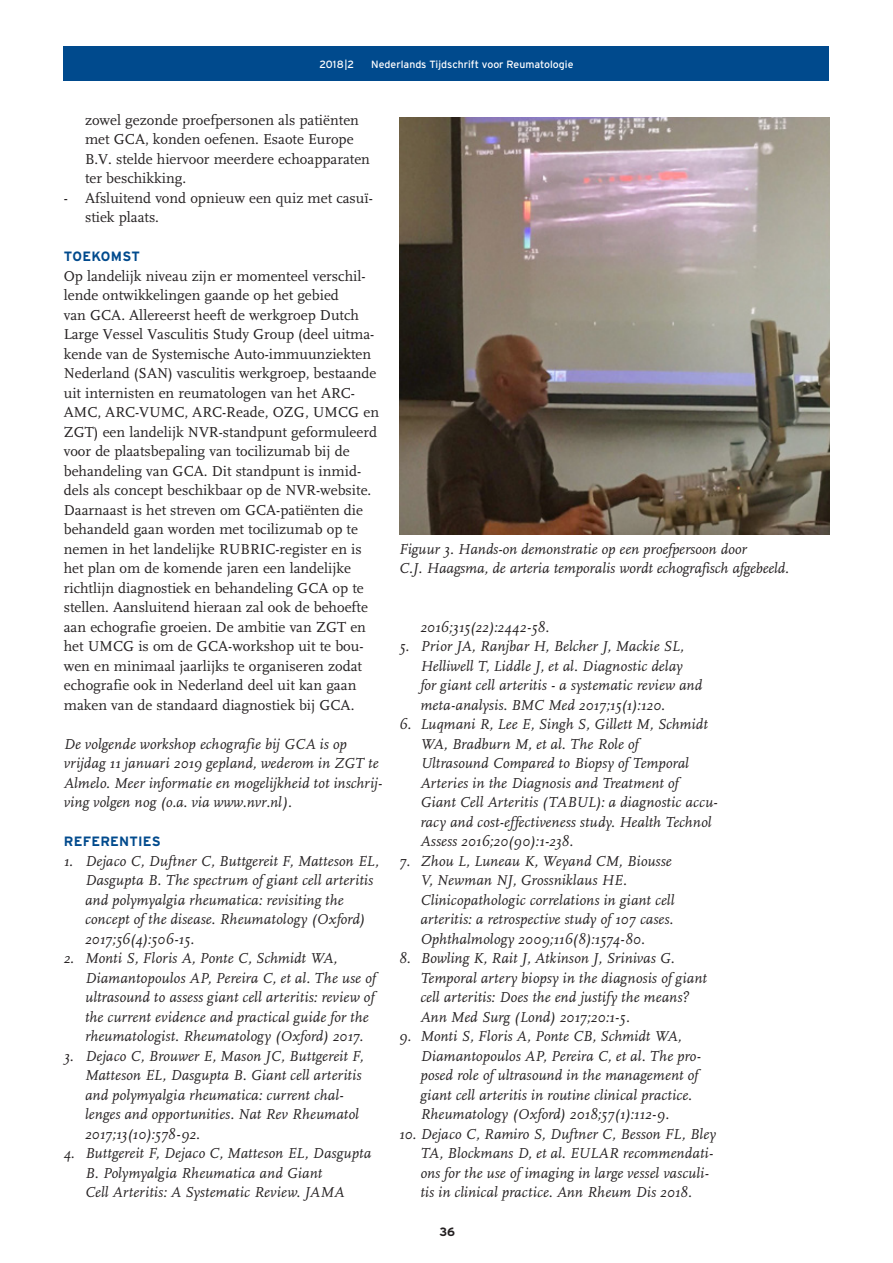
<style>
.page{position:relative;width:893px;height:1263px;background:#fff}
.page>*{position:absolute;margin:0;border:0;box-sizing:border-box;transform-origin:0 0}
._8__Platte_tekst{font:italic 15px/19.5px "FF Scala";letter-spacing:.01em;color:#231f20}
._8__Platte_tekst-2{font:15px/19.5px "FF Scala";color:#231f20}
.Opsom_nrs_handmatig{font:15px/19.5px "FF Scala";color:#231f20}
._10__Bijschrift{font:italic 15px/19.5px "FF Scala";color:#231f20}
._7__Tussenkop{font:700 13.5px "Interstate";letter-spacing:.015em;color:#004a8d}
.t1{font:700 12px "Interstate";color:#231f20}
.t2{font:10.5px "Interstate";color:#fff}
</style>
<div class="page">
<div style="left:64px;top:47px;width:765px;height:34px;background:#004a8d"></div>
<img style="left:399px;top:117px;width:430px;height:417px">
<p class="t2" style="left:319px;top:58px;width:36px">2018|2</p>
<p class="t2" style="left:371px;top:58px;width:204px">Nederlands Tijdschrift voor Reumatologie</p>
<p class="Opsom_nrs_handmatig" style="left:85px;top:110px;width:286px">zowel gezonde proefpersonen als patiënten met GCA, konden oefenen. Esaote Europe B.V. stelde hiervoor meerdere echoapparaten ter beschikking.</p>
<p class="Opsom_nrs_handmatig" style="left:85px;top:188px;width:289px;text-indent:-21px">- Afsluitend vond opnieuw een quiz met casuï&shy;stiek plaats.</p>
<p class="_7__Tussenkop" style="left:64px;top:249px;width:78px">TOEKOMST</p>
<p class="_8__Platte_tekst-2" style="left:64px;top:266px;width:317px">Op landelijk niveau zijn er momenteel verschil&shy;lende ontwikkelingen gaande op het gebied<br>van GCA. Allereerst heeft de werkgroep Dutch Large Vessel Vasculitis Study Group (deel uitma&shy;kende van de Systemische Auto-immuunziekten Nederland (SAN) vasculitis werkgroep, bestaande uit internisten en reumatologen van het ARC-AMC, ARC-VUMC, ARC-Reade, OZG, UMCG en ZGT) een landelijk NVR-standpunt geformuleerd voor de plaatsbepaling van tocilizumab bij de behandeling van GCA. Dit standpunt is inmid&shy;dels als concept beschikbaar op de NVR-website.<br>Daarnaast is het streven om GCA-patiënten die behandeld gaan worden met tocilizumab op te nemen in het landelijke RUBRIC-register en is het plan om de komende jaren een landelijke richtlijn diagnostiek en behandeling GCA op te stellen. Aansluitend hieraan zal ook de behoefte aan echografie groeien. De ambitie van ZGT en het UMCG is om de GCA-workshop uit te bou&shy;wen en minimaal jaarlijks te organiseren zodat echografie ook in Nederland deel uit kan gaan maken van de standaard diagnostiek bij GCA.</p>
<p class="_8__Platte_tekst" style="left:64px;top:735px;width:320px">De volgende workshop echografie bij GCA is op vrijdag 11 januari 2019 gepland, wederom in ZGT te Almelo. Meer informatie en mogelijkheid tot inschrij&shy;ving volgen nog (o.a. via www.nvr.nl).</p>
<p class="_7__Tussenkop" style="left:64px;top:834px;width:99px">REFERENTIES</p>
<p class="_8__Platte_tekst" style="left:85px;top:852px;width:295px;text-indent:-21px">1. Dejaco C, Duftner C, Buttgereit F, Matteson EL, Dasgupta B. The spectrum of giant cell arteritis and polymyalgia rheumatica: revisiting the concept of the disease. Rheumatology (Oxford)<br>2017;56(4):506-15.</p>
<p class="_8__Platte_tekst" style="left:85px;top:949px;width:292px;text-indent:-21px">2. Monti S, Floris A, Ponte C, Schmidt WA, Diamantopoulos AP, Pereira C, et al. The use of ultrasound to assess giant cell arteritis: review of the current evidence and practical guide for the rheumatologist. Rheumatology (Oxford) 2017.</p>
<p class="_8__Platte_tekst" style="left:85px;top:1047px;width:280px;text-indent:-21px">3. Dejaco C, Brouwer E, Mason JC, Buttgereit F, Matteson EL, Dasgupta B. Giant cell arteritis and polymyalgia rheumatica: current chal&shy;lenges and opportunities. Nat Rev Rheumatol 2017;13(10):578-92.</p>
<p class="_8__Platte_tekst" style="left:85px;top:1144px;width:288px;text-indent:-21px">4. Buttgereit F, Dejaco C, Matteson EL, Dasgupta<br>B. Polymyalgia Rheumatica and Giant<br>Cell Arteritis: A Systematic Review. JAMA</p>
<p class="_10__Bijschrift" style="left:399px;top:540px;width:391px">Figuur 3. Hands-on demonstratie op een proefpersoon door<br>C.J. Haagsma, de arteria temporalis wordt echografisch afgebeeld.</p>
<p class="_8__Platte_tekst" style="left:420px;top:618px;width:130px">2016;315(22):2442-58.</p>
<p class="_8__Platte_tekst" style="left:420px;top:637px;width:283px;text-indent:-21px">5. Prior JA, Ranjbar H, Belcher J, Mackie SL, Helliwell T, Liddle J, et al. Diagnostic delay for giant cell arteritis - a systematic review and meta-analysis. BMC Med 2017;15(1):120.</p>
<p class="_8__Platte_tekst" style="left:420px;top:715px;width:299px;text-indent:-21px">6. Luqmani R, Lee E, Singh S, Gillett M, Schmidt WA, Bradburn M, et al. The Role of<br>Ultrasound Compared to Biopsy of Temporal Arteries in the Diagnosis and Treatment of Giant Cell Arteritis (TABUL): a diagnostic accu&shy;racy and cost-effectiveness study. Health Technol Assess 2016;20(90):1-238.</p>
<p class="_8__Platte_tekst" style="left:420px;top:852px;width:255px;text-indent:-21px">7. Zhou L, Luneau K, Weyand CM, Biousse V, Newman NJ, Grossniklaus HE.<br>Clinicopathologic correlations in giant cell arteritis: a retrospective study of 107 cases.<br>Ophthalmology 2009;116(8):1574-80.</p>
<p class="_8__Platte_tekst" style="left:420px;top:949px;width:288px;text-indent:-21px">8. Bowling K, Rait J, Atkinson J, Srinivas G.<br>Temporal artery biopsy in the diagnosis of giant cell arteritis: Does the end justify the means?<br>Ann Med Surg (Lond) 2017;20:1-5.</p>
<p class="_8__Platte_tekst" style="left:420px;top:1027px;width:282px;text-indent:-21px">9. Monti S, Floris A, Ponte CB, Schmidt WA, Diamantopoulos AP, Pereira C, et al. The pro&shy;posed role of ultrasound in the management of giant cell arteritis in routine clinical practice.<br>Rheumatology (Oxford) 2018;57(1):112-9.</p>
<p class="_8__Platte_tekst" style="left:420px;top:1125px;width:297px;text-indent:-21px">10. Dejaco C, Ramiro S, Duftner C, Besson FL, Bley TA, Blockmans D, et al. EULAR recommendati&shy;ons for the use of imaging in large vessel vasculi&shy;tis in clinical practice. Ann Rheum Dis 2018.</p>
<p class="t1" style="left:439px;top:1225px;width:17px">36</p>
</div>
